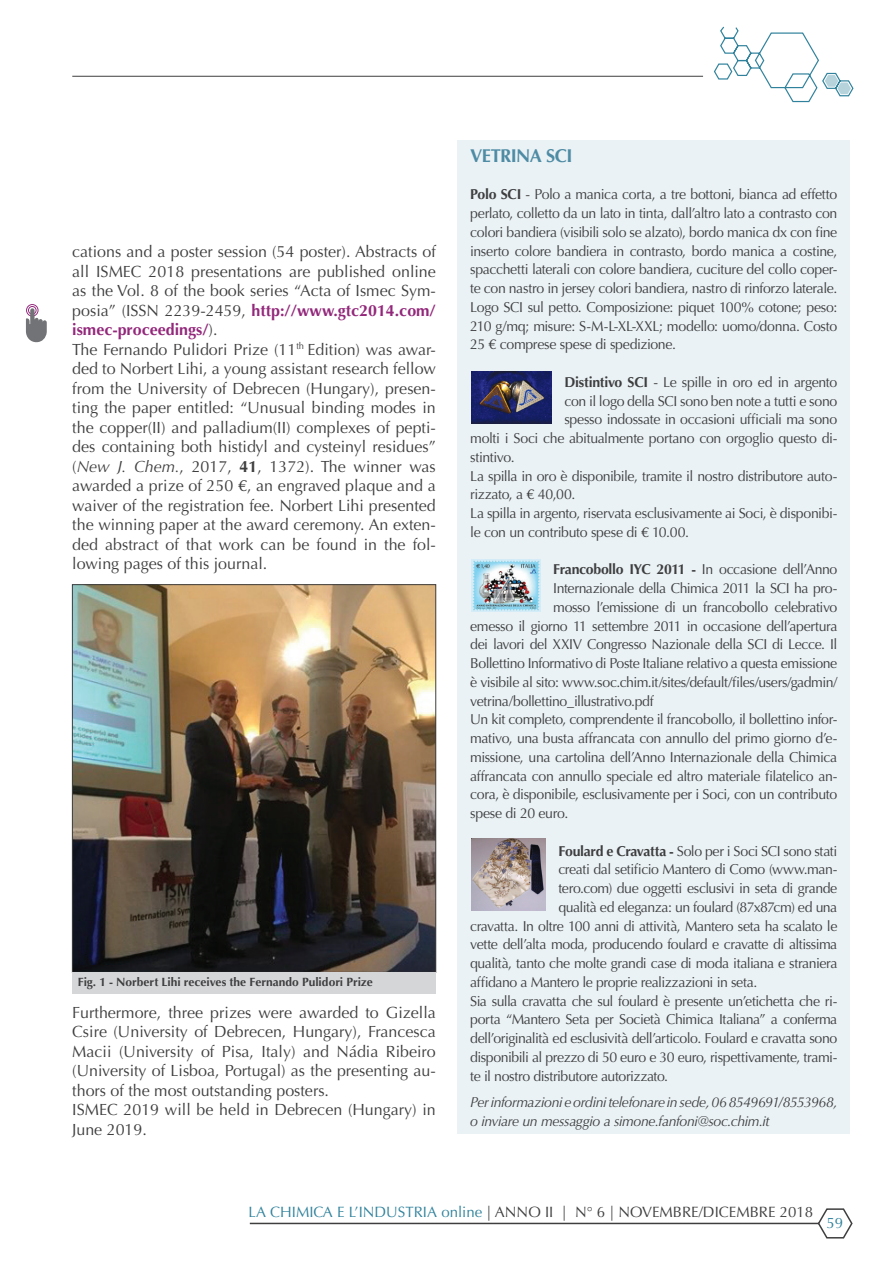
<style>
.page{position:relative;width:893px;height:1263px;background:#fff}
.page>*{position:absolute;margin:0;border:0;box-sizing:border-box;transform-origin:0 0}
.Titolo_paragrafo{font:700 18.6px "Optima";letter-spacing:-.035em;color:#4e8ba4}
.t1{font:16.2px/19.5px "Optima";color:#3e3e3f;text-align:justify}
.t2{font:15px "Optima";color:#3e3e3f}
.t3{font:15px "Optima";color:#30829c}
.Titolo_paragrafo-2{font:14.4px/18.8px "Optima";letter-spacing:-.03em;color:#3e3e3f;text-align:justify}
.Titolo_paragrafo-3{font:italic 14.4px/18.8px "Optima";letter-spacing:-.03em;color:#3e3e3f}
.Dida{font:700 12px "Optima";color:#3e3e3f}
.s1{font-weight:700;color:#93287b}
.s2{font-style:italic}
.s3{font-weight:700}
.s4{color:#30829c}
</style>
<div class="page">
<hr style="left:72px;top:76px;width:631px;height:1px;background:#3e3e3f">
<svg style="left:713px;top:26px;width:141px;height:77px"></svg>
<svg style="left:249px;top:1208px;width:604px;height:31px"></svg>
<img style="left:74px;top:586px;width:360px;height:384px">
<div style="left:72px;top:584px;width:364px;height:388px;border:1px solid #3e3e3f"></div>
<div style="left:72px;top:972px;width:364px;height:22px;background:#d5d6d8"></div>
<svg style="left:26px;top:304px;width:21px;height:38px"></svg>
<div style="left:457px;top:140px;width:393px;height:994px;background:#eaf2f5"></div>
<img style="left:471px;top:838px;width:75px;height:73px">
<img style="left:471px;top:371px;width:81px;height:52px">
<img style="left:471px;top:559px;width:70px;height:53px">
<p class="t1" style="left:72px;top:242px;width:365px">cations and a poster session (54 poster). Abstracts of all ISMEC 2018 presentations are published online as the Vol. 8 of the book series “Acta of Ismec Sym&shy;posia” (ISSN 2239-2459, <span class="s1">http://www.gtc2014.com/ ismec-proceedings/</span>).</p>
<p class="t1" style="left:72px;top:340px;width:365px">The Fernando Pulidori Prize (11<sup>th</sup> Edition) was awar&shy;ded to Norbert Lihi, a young assistant research fellow from the University of Debrecen (Hungary), presen&shy;ting the paper entitled: “Unusual binding modes in the copper(II) and palladium(II) complexes of pepti&shy;des containing both histidyl and cysteinyl residues” (<span class="s2">New J. Chem.</span>, 2017, <span class="s3">41</span>, 1372). The winner was awarded a prize of 250 €, an engraved plaque and a waiver of the registration fee. Norbert Lihi presented the winning paper at the award ceremony. An exten&shy;ded abstract of that work can be found in the fol&shy;lowing pages of this journal.</p>
<p class="Dida" style="left:78px;top:975px;width:296px">Fig. 1 - Norbert Lihi receives the Fernando Pulidori Prize</p>
<p class="t1" style="left:72px;top:1003px;width:365px">Furthermore, three prizes were awarded to Gizella Csire (University of Debrecen, Hungary), Francesca Macii (University of Pisa, Italy) and Nádia Ribeiro (University of Lisboa, Portugal) as the presenting au&shy;thors of the most outstanding posters.</p>
<p class="t1" style="left:72px;top:1100px;width:365px">ISMEC 2019 will be held in Debrecen (Hungary) in<br>June 2019.</p>
<p class="Titolo_paragrafo" style="left:470px;top:145px;width:104px">VETRINA SCI</p>
<p class="Titolo_paragrafo-2" style="left:470px;top:185px;width:369px"><span class="s3">Polo SCI</span> - Polo a manica corta, a tre bottoni, bianca ad effetto perlato, colletto da un lato in tinta, dall’altro lato a contrasto con colori bandiera (visibili solo se alzato), bordo manica dx con fine inserto colore bandiera in contrasto, bordo manica a costine, spacchetti laterali con colore bandiera, cuciture del collo coper&shy;te con nastro in jersey colori bandiera, nastro di rinforzo laterale.<br>Logo SCI sul petto. Composizione: piquet 100% cotone; peso:<br>210 g/mq; misure: S-M-L-XL-XXL; modello: uomo/donna. Costo 25 € comprese spese di spedizione.</p>
<p class="Titolo_paragrafo-2" style="left:564px;top:373px;width:274px"><span class="s3">Distintivo SCI</span> - Le spille in oro ed in argento</p>
<p class="Titolo_paragrafo-2" style="left:564px;top:391px;width:274px">con il logo della SCI sono ben note a tutti e sono</p>
<p class="Titolo_paragrafo-2" style="left:564px;top:410px;width:274px">spesso indossate in occasioni ufficiali ma sono</p>
<p class="Titolo_paragrafo-2" style="left:470px;top:429px;width:369px">molti i Soci che abitualmente portano con orgoglio questo di-</p>
<p class="Titolo_paragrafo-2" style="left:470px;top:448px;width:46px">stintivo.</p>
<p class="Titolo_paragrafo-2" style="left:470px;top:466px;width:369px">La spilla in oro è disponibile, tramite il nostro distributore auto&shy;rizzato, a € 40,00.</p>
<p class="Titolo_paragrafo-2" style="left:470px;top:504px;width:369px">La spilla in argento, riservata esclusivamente ai Soci, è disponibi&shy;le con un contributo spese di € 10.00.</p>
<p class="Titolo_paragrafo-2" style="left:553px;top:560px;width:286px"><span class="s3">Francobollo IYC 2011 -</span> In occasione dell’Anno</p>
<p class="Titolo_paragrafo-2" style="left:553px;top:579px;width:286px">Internazionale della Chimica 2011 la SCI ha pro-</p>
<p class="Titolo_paragrafo-2" style="left:553px;top:598px;width:285px">mosso l’emissione di un francobollo celebrativo</p>
<p class="Titolo_paragrafo-2" style="left:470px;top:616px;width:369px">emesso il giorno 11 settembre 2011 in occasione dell’apertura</p>
<p class="Titolo_paragrafo-2" style="left:470px;top:635px;width:369px">dei lavori del XXIV Congresso Nazionale della SCI di Lecce. Il</p>
<p class="Titolo_paragrafo-2" style="left:470px;top:654px;width:369px">Bollettino Informativo di Poste Italiane relativo a questa emissione</p>
<p class="Titolo_paragrafo-2" style="left:470px;top:673px;width:369px">è visibile al sito: www.soc.chim.it/sites/default/files/users/gadmin/</p>
<p class="Titolo_paragrafo-2" style="left:470px;top:691px;width:185px">vetrina/bollettino_illustrativo.pdf</p>
<p class="Titolo_paragrafo-2" style="left:470px;top:710px;width:369px">Un kit completo, comprendente il francobollo, il bollettino infor&shy;mativo, una busta affrancata con annullo del primo giorno d’e&shy;missione, una cartolina dell’Anno Internazionale della Chimica affrancata con annullo speciale ed altro materiale filatelico an&shy;cora, è disponibile, esclusivamente per i Soci, con un contributo spese di 20 euro.</p>
<p class="Titolo_paragrafo-2" style="left:558px;top:841px;width:280px"><span class="s3">Foulard e Cravatta -</span> Solo per i Soci SCI sono stati</p>
<p class="Titolo_paragrafo-2" style="left:558px;top:860px;width:280px">creati dal setificio Mantero di Como (www.man-</p>
<p class="Titolo_paragrafo-2" style="left:558px;top:879px;width:280px">tero.com) due oggetti esclusivi in seta di grande</p>
<p class="Titolo_paragrafo-2" style="left:558px;top:898px;width:280px">qualità ed eleganza: un foulard (87x87cm) ed una</p>
<p class="Titolo_paragrafo-2" style="left:470px;top:916px;width:369px">cravatta. In oltre 100 anni di attività, Mantero seta ha scalato le</p>
<p class="Titolo_paragrafo-2" style="left:470px;top:935px;width:369px">vette dell’alta moda, producendo foulard e cravatte di altissima</p>
<p class="Titolo_paragrafo-2" style="left:470px;top:954px;width:369px">qualità, tanto che molte grandi case di moda italiana e straniera</p>
<p class="Titolo_paragrafo-2" style="left:470px;top:973px;width:289px">affidano a Mantero le proprie realizzazioni in seta.</p>
<p class="Titolo_paragrafo-2" style="left:470px;top:991px;width:369px">Sia sulla cravatta che sul foulard è presente un’etichetta che ri&shy;porta “Mantero Seta per Società Chimica Italiana” a conferma dell’originalità ed esclusività dell’articolo. Foulard e cravatta sono disponibili al prezzo di 50 euro e 30 euro, rispettivamente, trami&shy;te il nostro distributore autorizzato.</p>
<p class="Titolo_paragrafo-3" style="left:470px;top:1093px;width:369px">Per informazioni e ordini telefonare in sede, 06 8549691/8553968, o inviare un messaggio a simone.fanfoni@soc.chim.it</p>
<p class="t2" style="left:249px;top:1204px;width:566px"><span class="s4">LA CHIMICA E L’INDUSTRIA online</span> | ANNO II | N° 6 | NOVEMBRE/DICEMBRE 2018</p>
<p class="t3" style="left:826px;top:1214px;width:18px">59</p>
</div>
